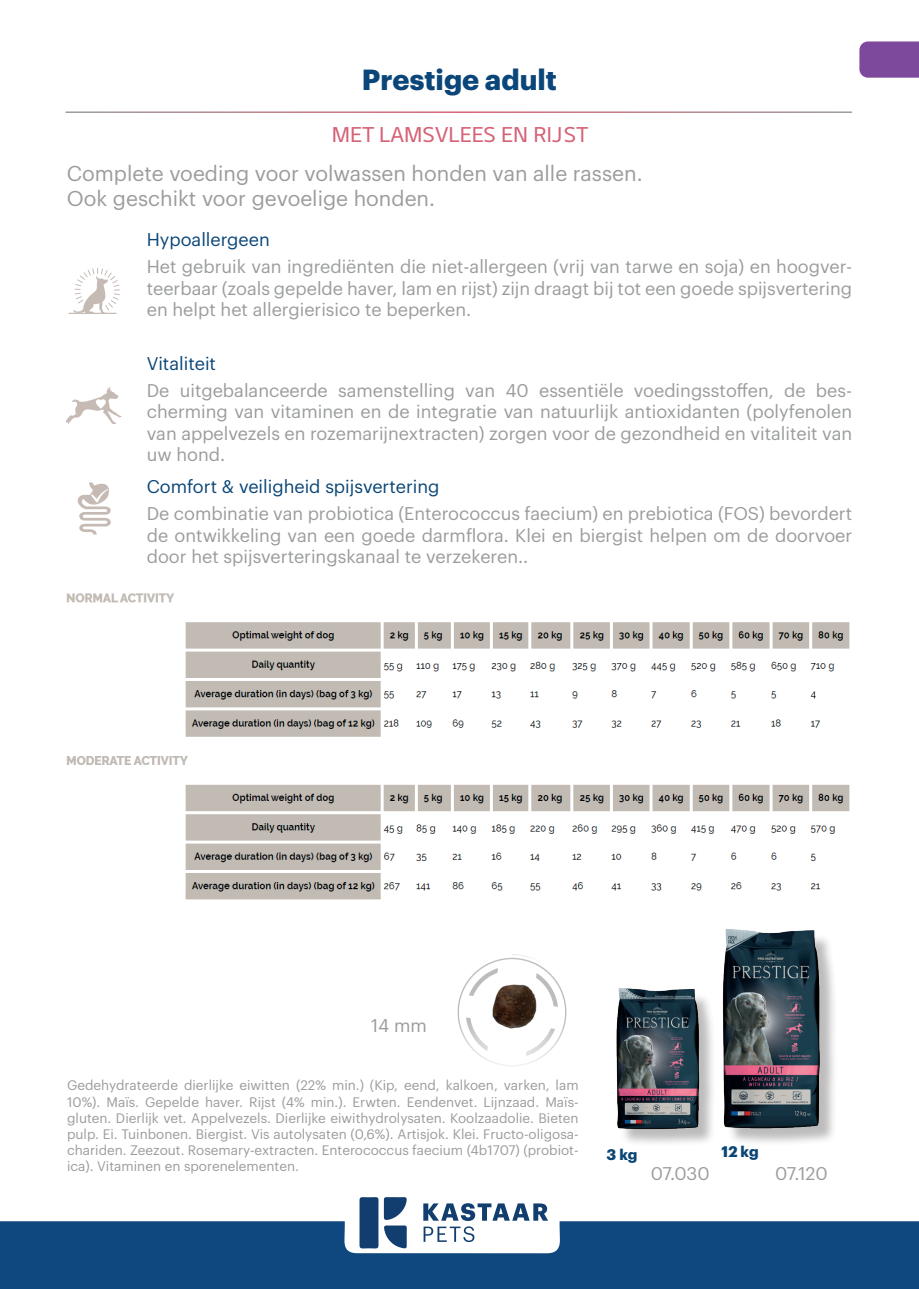
<style>
.page{position:relative;width:919px;height:1289px;background:#fff}
.page>*{position:absolute;margin:0;border:0;box-sizing:border-box;transform-origin:0 0}
.t1{font:700 28.5px "Graphik";color:#0a4679}
.t2{font:21px/25.2px "Graphik";color:#9a9c9d}
.t3{font:21px "LG Sm Ha R 0521 HS98";color:#d66276}
.t4{font:18px/21.6px "Graphik";color:#9a9c9d;text-align:justify}
.t5{font:18px "Graphik";color:#0a4677}
.t6{font:700 15px "Graphik";color:#0b4575}
.t7{font:13.5px/16.2px "Graphik";color:#9a9c9d;text-align:justify}
</style>
<div class="page">
<div style="left:0;top:1221px;width:918px;height:67px;background:#0f487e"></div>
<svg style="left:344px;top:1197px;width:216px;height:56px"></svg>
<svg style="left:859px;top:41px;width:59px;height:37px"></svg>
<hr style="left:69px;top:313px;width:47px;height:1px;background:#c6bab4">
<svg style="left:73px;top:268px;width:47px;height:45px"></svg>
<svg style="left:66px;top:386px;width:56px;height:38px"></svg>
<svg style="left:77px;top:482px;width:34px;height:52px"></svg>
<div style="left:619px;top:932px;width:218px;height:214px;background:#231f20;opacity:.3"></div>
<img style="left:720px;top:929px;width:102px;height:202px">
<img style="left:616px;top:985px;width:85px;height:146px">
<img style="left:457px;top:954px;width:110px;height:112px">
<img style="left:66px;top:593px;width:784px;height:307px">
<img style="left:492px;top:984px;width:44px;height:44px">
<h1 class="t1" style="left:362px;top:58px;width:196px">Prestige adult</h1>
<p class="t3" style="left:331px;top:120px;width:258px">MET LAMSVLEES EN RIJST</p>
<p class="t2" style="left:67px;top:159px;width:577px">Complete voeding voor volwassen honden van alle rassen.<br>Ook geschikt voor gevoelige honden.</p>
<p class="t5" style="left:147px;top:226px;width:124px">Hypoallergeen</p>
<p class="t4" style="left:147px;top:254px;width:707px">Het gebruik van ingrediënten die niet-allergeen (vrij van tarwe en soja) en hoogver&shy;teerbaar (zoals gepelde haver, lam en rijst) zijn draagt bij tot een goede spijsvertering en helpt het allergierisico te beperken.</p>
<p class="t5" style="left:147px;top:350px;width:71px">Vitaliteit</p>
<p class="t4" style="left:147px;top:378px;width:707px">De uitgebalanceerde samenstelling van 40 essentiële voedingsstoffen, de bes&shy;cherming van vitaminen en de integratie van natuurlijk antioxidanten (polyfenolen van appelvezels en rozemarijnextracten) zorgen voor de gezondheid en vitaliteit van uw hond.</p>
<p class="t5" style="left:147px;top:473px;width:294px">Comfort &amp; veiligheid spijsvertering</p>
<p class="t4" style="left:147px;top:501px;width:707px">De combinatie van probiotica (Enterococcus faecium) en prebiotica (FOS) bevordert de ontwikkeling van een goede darmflora. Klei en biergist helpen om de doorvoer door het spijsverteringskanaal te verzekeren..</p>
<p class="t4" style="left:371px;top:1012px;width:57px">14 mm</p>
<p class="t7" style="left:67px;top:1076px;width:513px">Gedehydrateerde dierlijke eiwitten (22% min.) (Kip, eend, kalkoen, varken, lam 10%). Maïs. Gepelde haver. Rijst (4% min.). Erwten. Eendenvet. Lijnzaad. Maïs&shy;gluten. Dierlijk vet. Appelvezels. Dierlijke eiwithydrolysaten. Koolzaadolie. Bieten pulp. Ei. Tuinbonen. Biergist. Vis autolysaten (0,6%). Artisjok. Klei. Fructo-oligosa&shy;chariden. Zeezout. Rosemary-extracten. Enterococcus faecium (4b1707) (probiot&shy;ica). Vitaminen en sporenelementen.</p>
<p class="t6" style="left:606px;top:1143px;width:32px">3 kg</p>
<p class="t4" style="left:651px;top:1161px;width:60px">07.030</p>
<p class="t6" style="left:721px;top:1140px;width:39px">12 kg</p>
<p class="t4" style="left:775px;top:1161px;width:54px">07.120</p>
</div>
